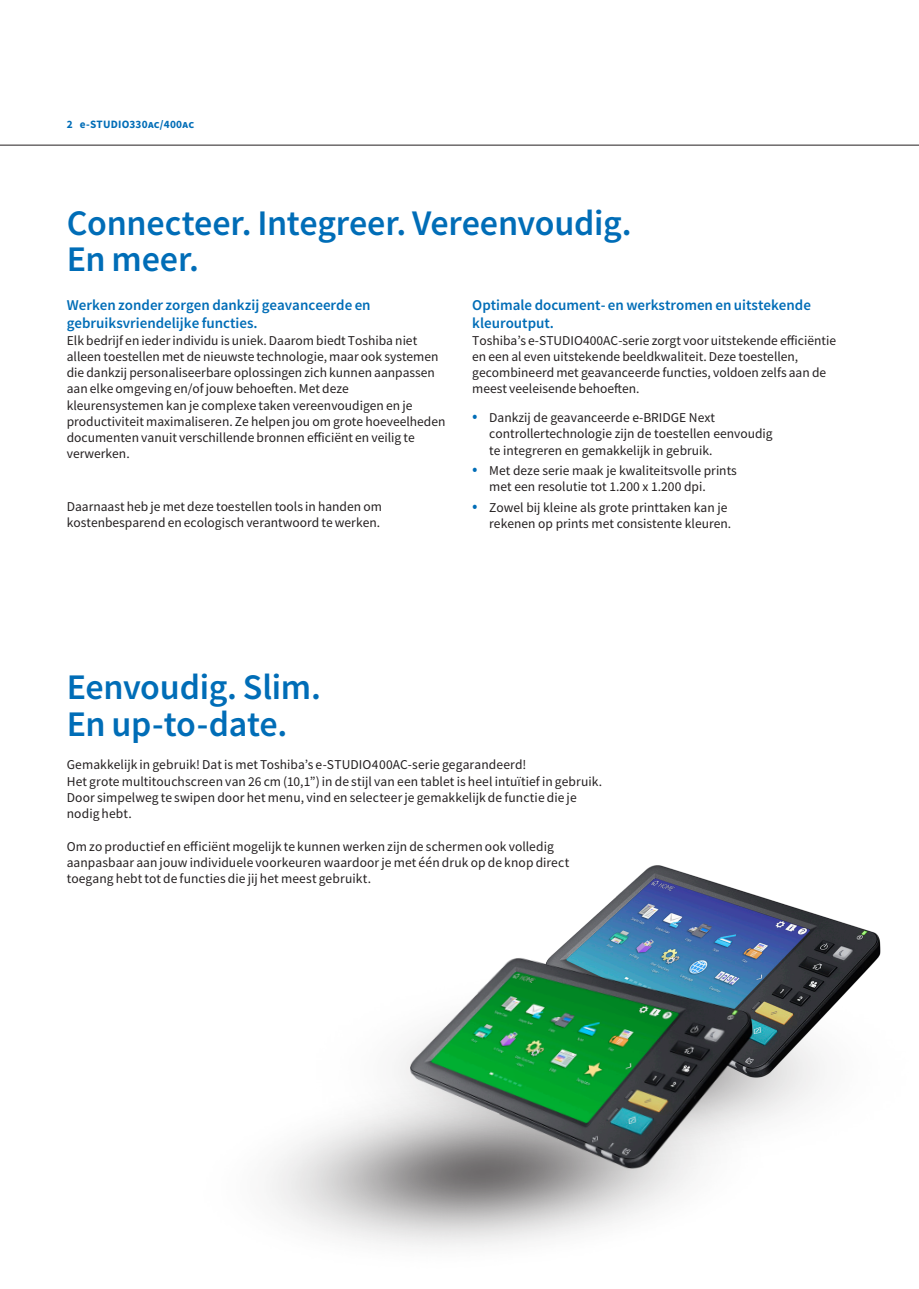
<style>
.page{position:relative;width:919px;height:1289px;background:#fff}
.page>*{position:absolute;margin:0;border:0;box-sizing:border-box;transform-origin:0 0}
.Section_title_gradie{font:500 36px "Toshiba Sans";letter-spacing:-.01em;color:#006db7}
.Sub_heading_level_1{font:500 15px/18px "Toshiba Sans";color:#006db7}
.Main_text_BLACK{font:13.5px/16.2px "Toshiba Sans";color:#231f20}
.Sub_heading_level_1-2{font:13.5px/16.2px "Toshiba Sans";color:#231f20}
.t1{font:700 11.25px "Toshiba Sans";letter-spacing:.02em;color:#006db7}
.s1{font-weight:300;font-size:19.5px;color:#006db7}
</style>
<div class="page">
<hr style="left:0;top:145px;width:918px;height:1px;background:#231f20">
<img style="left:573px;top:865px;width:308px;height:235px">
<img style="left:355px;top:936px;width:444px;height:286px">
<p class="t1" style="left:67px;top:117px;width:129px">2 e-STUDIO330ac/400ac</p>
<p class="Section_title_gradie" style="left:67px;top:200px;width:566px">Connecteer. Integreer. Vereenvoudig.</p>
<p class="Section_title_gradie" style="left:67px;top:236px;width:134px">En meer.</p>
<p class="Sub_heading_level_1" style="left:67px;top:296px;width:305px">Werken zonder zorgen dankzij geavanceerde en gebruiksvriendelijke functies.</p>
<p class="Sub_heading_level_1-2" style="left:67px;top:332px;width:380px">Elk bedrijf en ieder individu is uniek. Daarom biedt Toshiba niet alleen toestellen met de nieuwste technologie, maar ook systemen die dankzij personaliseerbare oplossingen zich kunnen aanpassen aan elke omgeving en/of jouw behoeften. Met deze kleurensystemen kan je complexe taken vereenvoudigen en je productiviteit maximaliseren. Ze helpen jou om grote hoeveelheden documenten vanuit verschillende bronnen efficiënt en veilig te verwerken.</p>
<p class="Main_text_BLACK" style="left:67px;top:498px;width:316px">Daarnaast heb je met deze toestellen tools in handen om kostenbesparend en ecologisch verantwoord te werken.</p>
<p class="Sub_heading_level_1" style="left:472px;top:296px;width:340px">Optimale document- en werkstromen en uitstekende kleuroutput.</p>
<p class="Main_text_BLACK" style="left:472px;top:332px;width:365px">Toshiba’s e-STUDIO400AC-serie zorgt voor uitstekende efficiëntie en een al even uitstekende beeldkwaliteit. Deze toestellen, gecombineerd met geavanceerde functies, voldoen zelfs aan de meest veeleisende behoeften.</p>
<p class="Sub_heading_level_1-2" style="left:489px;top:409px;width:285px;text-indent:-17px"><span class="s1">•</span> Dankzij de geavanceerde e-BRIDGE Next controllertechnologie zijn de toestellen eenvoudig te integreren en gemakkelijk in gebruik.</p>
<p class="Sub_heading_level_1-2" style="left:489px;top:462px;width:249px;text-indent:-17px"><span class="s1">•</span> Met deze serie maak je kwaliteitsvolle prints met een resolutie tot 1.200 x 1.200 dpi.</p>
<p class="Sub_heading_level_1-2" style="left:472px;top:499px;width:260px;text-align:right"><span class="s1">•</span> Zowel bij kleine als grote printtaken kan je rekenen op prints met consistente kleuren.</p>
<p class="Section_title_gradie" style="left:67px;top:663px;width:256px">Eenvoudig. Slim.</p>
<p class="Section_title_gradie" style="left:67px;top:700px;width:222px">En up-to-date.</p>
<p class="Main_text_BLACK" style="left:67px;top:756px;width:461px">Gemakkelijk in gebruik! Dat is met Toshiba’s e-STUDIO400AC-serie gegarandeerd!</p>
<p class="Main_text_BLACK" style="left:67px;top:773px;width:537px">Het grote multitouchscreen van 26 cm (10,1”) in de stijl van een tablet is heel intuïtief in gebruik.<br>Door simpelweg te swipen door het menu, vind en selecteer je gemakkelijk de functie die je nodig hebt.</p>
<p class="Main_text_BLACK" style="left:67px;top:837px;width:504px">Om zo productief en efficiënt mogelijk te kunnen werken zijn de schermen ook volledig aanpasbaar aan jouw individuele voorkeuren waardoor je met één druk op de knop direct toegang hebt tot de functies die jij het meest gebruikt.</p>
</div>
